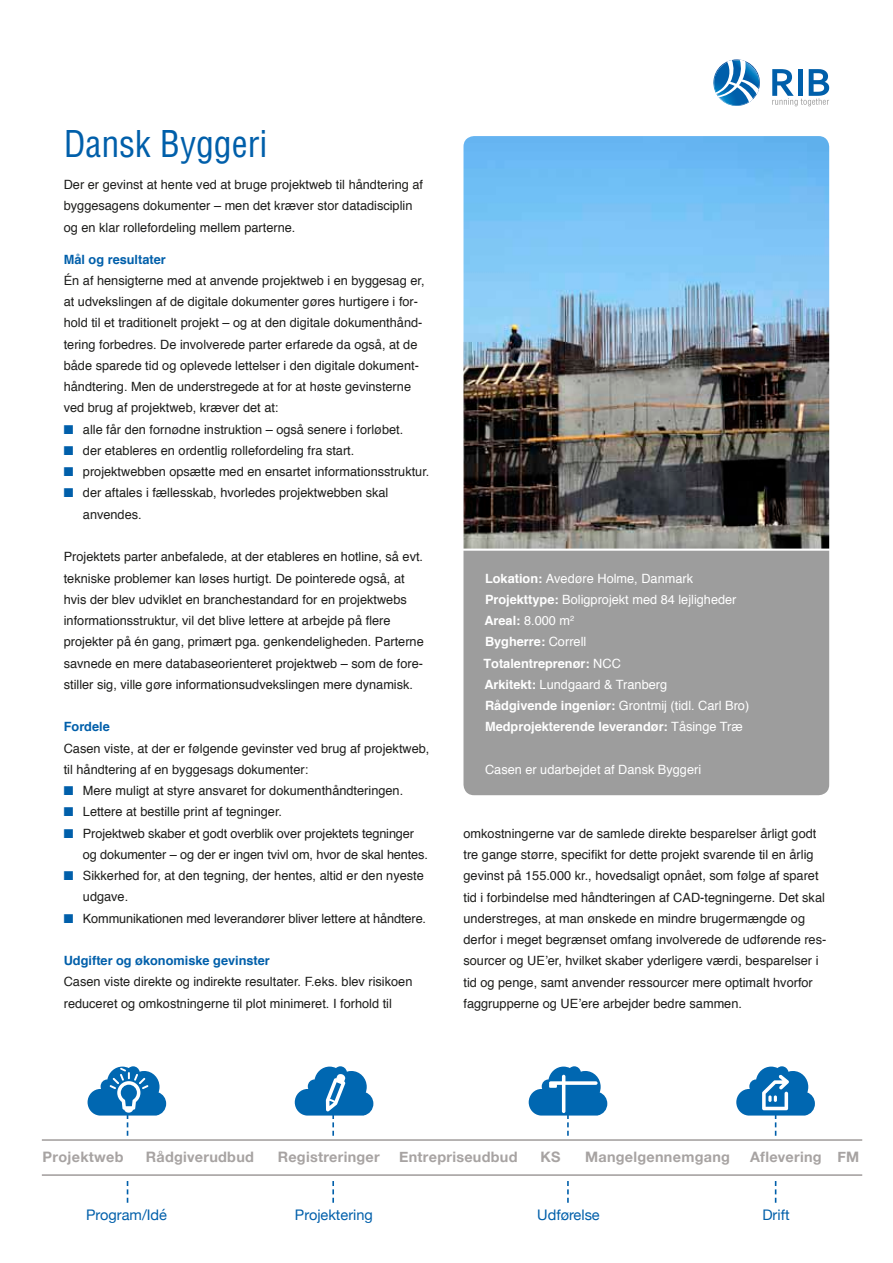
<style>
.page{position:relative;width:893px;height:1263px;background:#fff}
.page>*{position:absolute;margin:0;border:0;box-sizing:border-box;transform-origin:0 0}
.t1{font:condensed 36px "Helvetica LT Std";letter-spacing:-.005em;color:#005faa}
.t2{font:14.55px "Helvetica Neue";color:#005faa}
.t3{font:700 14.4px "Helvetica Neue";letter-spacing:.02em;color:#a7a3a2}
.t4{font:12.75px/21.3px "Helvetica";color:#1d1d1b}
.t5{font:12.75px/21.3px "Helvetica";color:#fff}
.t6{font:700 12.75px "Helvetica";color:#005faa}
.s1{color:#005faa}
.s2{font-weight:700}
</style>
<div class="page">
<svg style="left:713px;top:59px;width:47px;height:47px"></svg>
<svg style="left:772px;top:69px;width:57px;height:37px"></svg>
<svg style="left:529px;top:1066px;width:78px;height:137px"></svg>
<svg style="left:295px;top:1066px;width:78px;height:137px"></svg>
<svg style="left:736px;top:1066px;width:79px;height:137px"></svg>
<div style="left:321px;top:1137px;width:24px;height:42px;background:#fff"></div>
<div style="left:555px;top:1137px;width:25px;height:42px;background:#fff"></div>
<div style="left:763px;top:1137px;width:25px;height:42px;background:#fff"></div>
<hr style="left:42px;top:1139px;width:820px;height:2px;background:#a7a3a2">
<hr style="left:42px;top:1174px;width:820px;height:2px;background:#a7a3a2">
<img style="left:463px;top:136px;width:366px;height:413px">
<svg style="left:88px;top:1066px;width:78px;height:137px"></svg>
<div style="left:463px;top:551px;width:366px;height:244px;background:#9d9d9d"></div>
<h1 class="t1" style="left:64px;top:122px;width:205px">Dansk Byggeri</h1>
<p class="t4" style="left:64px;top:174px;width:361px">Der er gevinst at hente ved at bruge projektweb til håndtering af byggesagens dokumenter – men det kræver stor datadisciplin og en klar rollefordeling mellem parterne.</p>
<p class="t6" style="left:64px;top:251px;width:104px">Mål og resultater</p>
<p class="t4" style="left:64px;top:270px;width:362px">Én af hensigterne med at anvende projektweb i en byggesag er, at udvekslingen af de digitale dokumenter gøres hurtigere i for&shy;hold til et traditionelt projekt – og at den digitale dokumenthånd&shy;tering forbedres. De involverede parter erfarede da også, at de både sparede tid og oplevede lettelser i den digitale dokument&shy;håndtering. Men de understregede at for at høste gevinsterne ved brug af projektweb, kræver det at:</p>
<p class="t4" style="left:64px;top:419px;width:341px"><span class="s1">■</span> alle får den fornødne instruktion – også senere i forløbet.</p>
<p class="t4" style="left:64px;top:440px;width:292px"><span class="s1">■</span> der etableres en ordentlig rollefordeling fra start.</p>
<p class="t4" style="left:64px;top:461px;width:367px"><span class="s1">■</span> projektwebben opsætte med en ensartet informationsstruktur.</p>
<p class="t4" style="left:83px;top:483px;width:307px;text-indent:-19px"><span class="s1">■</span> der aftales i fællesskab, hvorledes projektwebben skal anvendes.</p>
<p class="t4" style="left:64px;top:546px;width:362px">Projektets parter anbefalede, at der etableres en hotline, så evt. tekniske problemer kan løses hurtigt. De pointerede også, at hvis der blev udviklet en branchestandard for en projektwebs informationsstruktur, vil det blive lettere at arbejde på flere projekter på én gang, primært pga. genkendeligheden. Parterne savnede en mere databaseorienteret projektweb – som de fore&shy;stiller sig, ville gøre informationsudvekslingen mere dynamisk.</p>
<p class="t6" style="left:64px;top:719px;width:48px">Fordele</p>
<p class="t4" style="left:64px;top:738px;width:367px">Casen viste, at der er følgende gevinster ved brug af projektweb, til håndtering af en byggesags dokumenter:</p>
<p class="t4" style="left:64px;top:780px;width:341px"><span class="s1">■</span> Mere muligt at styre ansvaret for dokumenthåndteringen.</p>
<p class="t4" style="left:64px;top:802px;width:220px"><span class="s1">■</span> Lettere at bestille print af tegninger.</p>
<p class="t4" style="left:83px;top:823px;width:347px;text-indent:-19px"><span class="s1">■</span> Projektweb skaber et godt overblik over projektets tegninger og dokumenter – og der er ingen tvivl om, hvor de skal hentes.</p>
<p class="t4" style="left:83px;top:865px;width:342px;text-indent:-19px"><span class="s1">■</span> Sikkerhed for, at den tegning, der hentes, altid er den nyeste udgave.</p>
<p class="t4" style="left:64px;top:908px;width:364px"><span class="s1">■</span> Kommunikationen med leverandører bliver lettere at håndtere.</p>
<p class="t6" style="left:64px;top:952px;width:208px">Udgifter og økonomiske gevinster</p>
<p class="t4" style="left:64px;top:972px;width:350px">Casen viste direkte og indirekte resultater. F.eks. blev risikoen reduceret og omkostningerne til plot minimeret. I forhold til</p>
<p class="t5" style="left:483px;top:568px;width:267px"><span class="s2">Lokation:</span> Avedøre Holme, Danmark<br><span class="s2">Projekttype:</span> Boligprojekt med 84 lejligheder<br><span class="s2">Areal:</span> 8.000 m<sup>2<br></sup><span class="s2">Bygherre:</span> Correll<br><span class="s2">Totalentreprenør:</span> NCC<br><span class="s2">Arkitekt:</span> Lundgaard &amp; Tranberg<br><span class="s2">Rådgivende ingeniør:</span> Grontmij (tidl. Carl Bro)<br><span class="s2">Medprojekterende leverandør:</span> Tåsinge Træ</p>
<p class="t5" style="left:485px;top:759px;width:218px">Casen er udarbejdet af Dansk Byggeri</p>
<p class="t4" style="left:463px;top:823px;width:364px">omkostningerne var de samlede direkte besparelser årligt godt tre gange større, specifikt for dette projekt svarende til en årlig gevinst på 155.000 kr., hovedsaligt opnået, som følge af sparet tid i forbindelse med håndteringen af CAD-tegningerne. Det skal understreges, at man ønskede en mindre brugermængde og derfor i meget begrænset omfang involverede de udførende res&shy;sourcer og UE’er, hvilket skaber yderligere værdi, besparelser i tid og penge, samt anvender ressourcer mere optimalt hvorfor faggrupperne og UE’ere arbejder bedre sammen.</p>
<p class="t3" style="left:43px;top:1145px;width:82px">Projektweb</p>
<p class="t3" style="left:146px;top:1145px;width:110px">Rådgiverudbud</p>
<p class="t3" style="left:278px;top:1145px;width:104px">Registreringer</p>
<p class="t3" style="left:399px;top:1145px;width:120px">Entrepriseudbud</p>
<p class="t3" style="left:540px;top:1145px;width:22px">KS</p>
<p class="t3" style="left:585px;top:1145px;width:146px">Mangelgennemgang</p>
<p class="t3" style="left:750px;top:1145px;width:111px">Aflevering FM</p>
<p class="t2" style="left:86px;top:1205px;width:82px">Program/Idé</p>
<p class="t2" style="left:295px;top:1204px;width:79px">Projektering</p>
<p class="t2" style="left:537px;top:1205px;width:64px">Udførelse</p>
<p class="t2" style="left:762px;top:1205px;width:29px">Drift</p>
</div>
